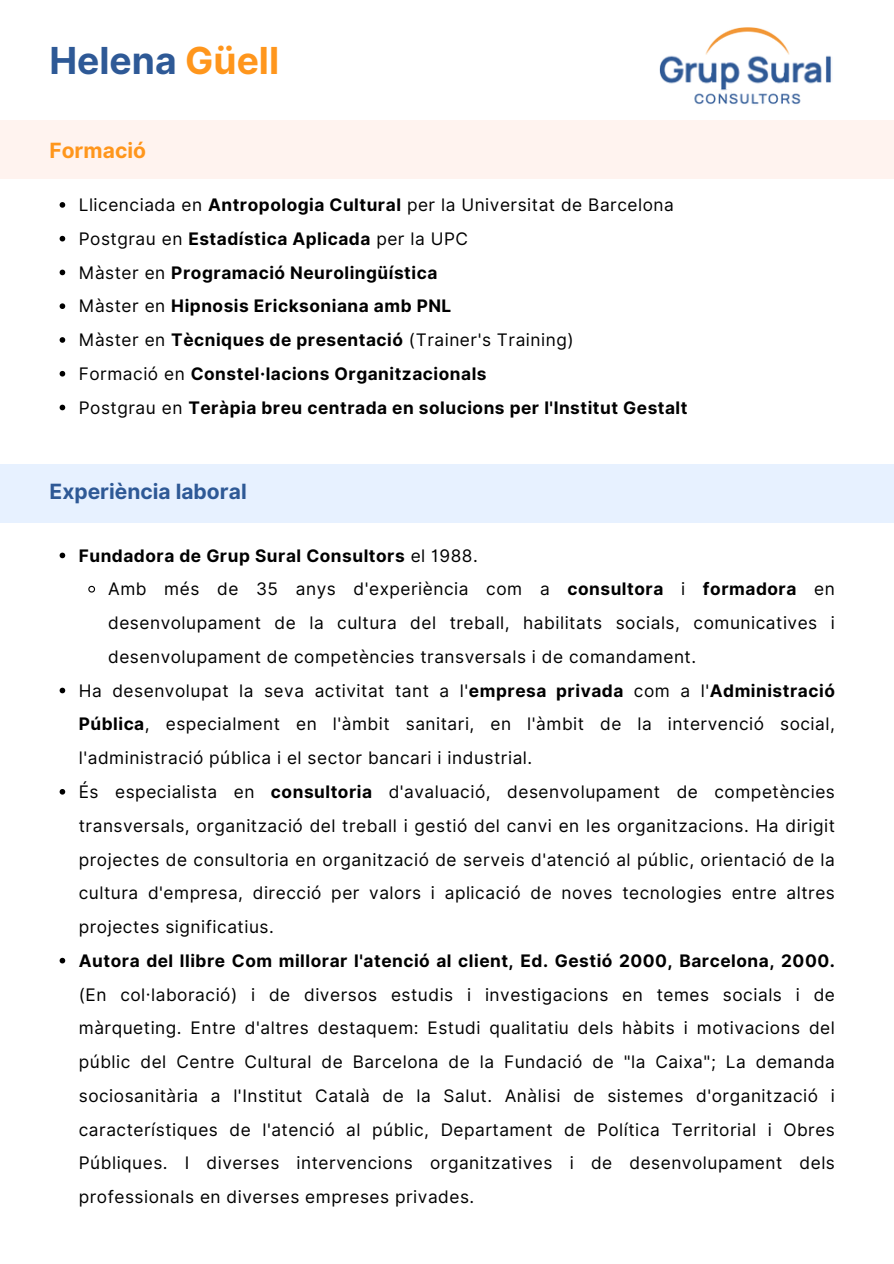
<style>
.page{position:relative;width:894px;height:1264px;background:#fff}
.page>*{position:absolute;margin:0;border:0;box-sizing:border-box;transform-origin:0 0}
.t1{font:700 37.2px "Inter";color:#2e5996}
.t2{font:700 21px "Inter";color:#2e5996}
.t3{font:700 21px "Inter";color:#ff961c}
.t4{font:17.25px/33.8px "Inter";letter-spacing:.03em;color:#000;text-align:justify}
.t5{font:700 17.25px "Inter";letter-spacing:.03em;color:#000}
.s1{color:#ff961c}
.s2{font-weight:700}
.s3{font-weight:400}
</style>
<div class="page">
<div style="left:0;top:120px;width:893px;height:58px;background:#fff3ef"></div>
<img style="left:659px;top:28px;width:172px;height:76px">
<svg style="left:60px;top:202px;width:5px;height:6px"></svg>
<svg style="left:60px;top:236px;width:5px;height:5px"></svg>
<svg style="left:60px;top:269px;width:5px;height:6px"></svg>
<svg style="left:60px;top:303px;width:5px;height:6px"></svg>
<svg style="left:60px;top:337px;width:5px;height:6px"></svg>
<svg style="left:60px;top:371px;width:5px;height:5px"></svg>
<svg style="left:60px;top:404px;width:5px;height:6px"></svg>
<div style="left:0;top:465px;width:893px;height:58px;background:#e7f1ff"></div>
<svg style="left:60px;top:552px;width:5px;height:6px"></svg>
<svg style="left:88px;top:585px;width:8px;height:8px"></svg>
<svg style="left:60px;top:687px;width:5px;height:6px"></svg>
<svg style="left:60px;top:789px;width:5px;height:5px"></svg>
<svg style="left:60px;top:957px;width:5px;height:6px"></svg>
<p class="t1" style="left:49px;top:38px;width:231px">Helena <span class="s1">Güell</span></p>
<h2 class="t3" style="left:49px;top:138px;width:98px">Formació</h2>
<p class="t4" style="left:79px;top:188px;width:596px">Llicenciada en <span class="s2">Antropologia Cultural</span> per la Universitat de Barcelona</p>
<p class="t5" style="left:79px;top:228px;width:390px"><span class="s3">Postgrau en</span> Estadística Aplicada <span class="s3">per la UPC</span></p>
<p class="t5" style="left:79px;top:262px;width:360px"><span class="s3">Màster en</span> Programació Neurolingüística</p>
<p class="t5" style="left:79px;top:296px;width:374px"><span class="s3">Màster en</span> Hipnosis Ericksoniana amb PNL</p>
<p class="t4" style="left:79px;top:323px;width:496px">Màster en <span class="s2">Tècniques de presentació</span> (Trainer's Training)</p>
<p class="t5" style="left:79px;top:363px;width:409px"><span class="s3">Formació en</span> Constel·lacions Organitzacionals</p>
<p class="t5" style="left:79px;top:397px;width:610px"><span class="s3">Postgrau en</span> Teràpia breu centrada en solucions per l'Institut Gestalt</p>
<h2 class="t2" style="left:49px;top:478px;width:199px">Experiència laboral</h2>
<p class="t5" style="left:79px;top:545px;width:400px">Fundadora de Grup Sural Consultors <span class="s3">el 1988.</span></p>
<p class="t4" style="left:108px;top:572px;width:728px">Amb més de 35 anys d'experiència com a <span class="s2">consultora</span> i <span class="s2">formadora</span> en desenvolupament de la cultura del treball, habilitats socials, comunicatives i desenvolupament de competències transversals i de comandament.</p>
<p class="t4" style="left:79px;top:673px;width:757px">Ha desenvolupat la seva activitat tant a l'<span class="s2">empresa privada</span> com a l'<span class="s2">Administració Pública</span>, especialment en l'àmbit sanitari, en l'àmbit de la intervenció social, l'administració pública i el sector bancari i industrial.</p>
<p class="t4" style="left:79px;top:774px;width:757px">És especialista en <span class="s2">consultoria</span> d'avaluació, desenvolupament de competències transversals, organització del treball i gestió del canvi en les organitzacions. Ha dirigit projectes de consultoria en organització de serveis d'atenció al públic, orientació de la cultura d'empresa, direcció per valors i aplicació de noves tecnologies entre altres projectes significatius.</p>
<p class="t4" style="left:79px;top:943px;width:757px"><span class="s2">Autora del llibre Com millorar l'atenció al client, Ed. Gestió 2000, Barcelona, 2000. </span>(En col·laboració) i de diversos estudis i investigacions en temes socials i de màrqueting. Entre d'altres destaquem: Estudi qualitatiu dels hàbits i motivacions del públic del Centre Cultural de Barcelona de la Fundació de "la Caixa"; La demanda sociosanitària a l'Institut Català de la Salut. Anàlisi de sistemes d'organització i característiques de l'atenció al públic, Departament de Política Territorial i Obres Públiques. I diverses intervencions organitzatives i de desenvolupament dels professionals en diverses empreses privades.</p>
</div>
